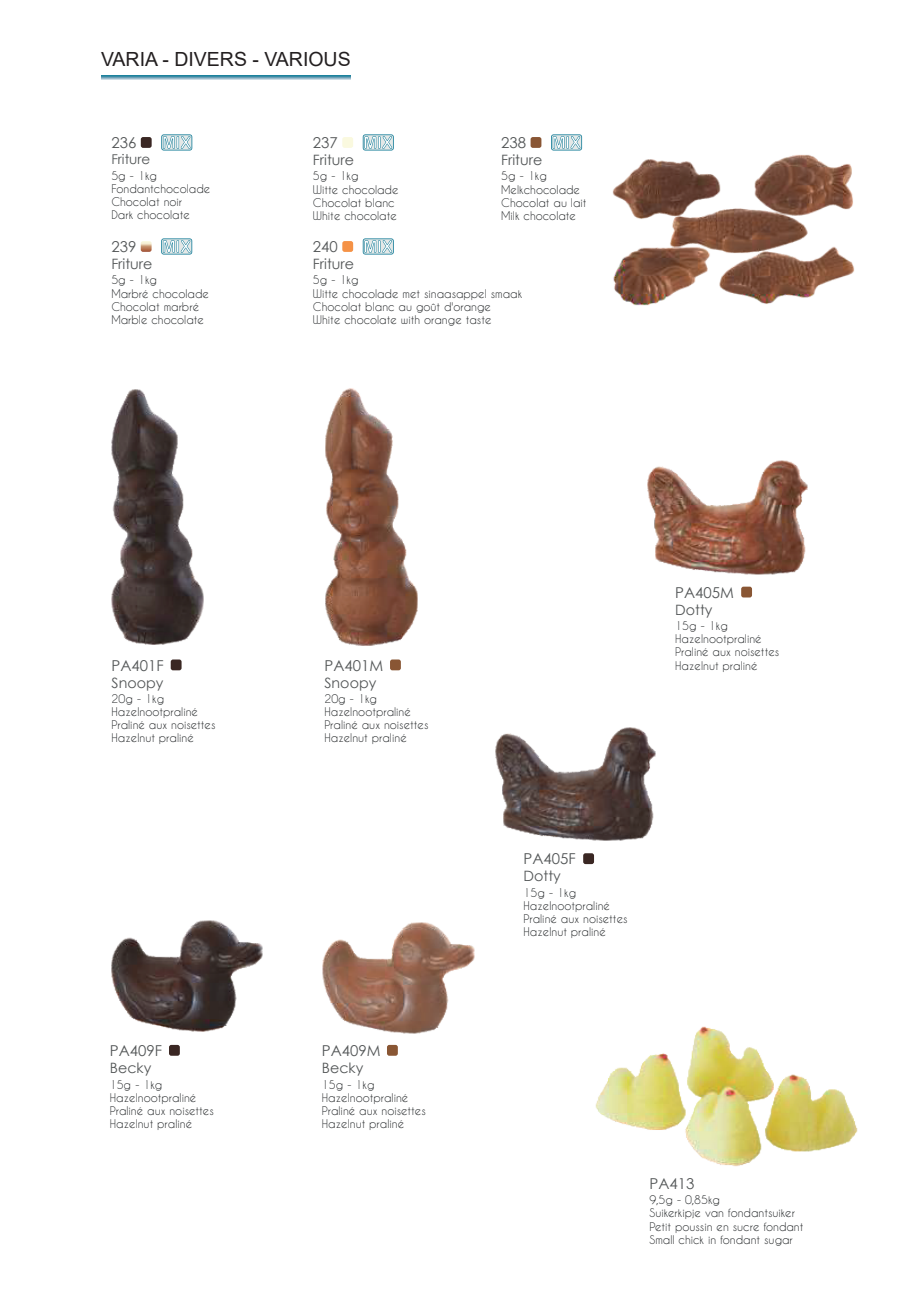
<style>
.page{position:relative;width:919px;height:1289px;background:#fff}
.page>*{position:absolute;margin:0;border:0;box-sizing:border-box;transform-origin:0 0}
.t1{font:19.5px "Arial";color:#231f20}
.t2{font:15px "Century Gothic";color:#535657}
.t3{font:14.25px "Century Gothic";color:#535657}
.t4{font:13.5px "Century Gothic";color:#535657}
.t5{font:11.25px/13px "Caviar Dreams";color:#212426}
</style>
<div class="page">
<img style="left:595px;top:1026px;width:263px;height:141px">
<img style="left:612px;top:154px;width:243px;height:152px">
<div style="left:530px;top:137px;width:11px;height:11px;background:#895634;border-radius:2px"></div>
<div style="left:342px;top:137px;width:11px;height:11px;background:#faf9df;border-radius:2px"></div>
<div style="left:141px;top:137px;width:11px;height:11px;background:#3a2723;border-radius:2px"></div>
<div style="left:342px;top:241px;width:11px;height:11px;background:#f59246;border-radius:2px"></div>
<svg style="left:141px;top:241px;width:11px;height:11px"></svg>
<svg style="left:551px;top:134px;width:31px;height:16px"></svg>
<svg style="left:363px;top:134px;width:31px;height:16px"></svg>
<svg style="left:363px;top:238px;width:31px;height:16px"></svg>
<svg style="left:161px;top:134px;width:31px;height:16px"></svg>
<svg style="left:161px;top:238px;width:31px;height:16px"></svg>
<div style="left:390px;top:659px;width:11px;height:11px;background:#895634;border-radius:2px"></div>
<img style="left:325px;top:388px;width:93px;height:258px">
<div style="left:171px;top:659px;width:10px;height:11px;background:#3a2723;border-radius:2px"></div>
<img style="left:111px;top:389px;width:93px;height:256px">
<div style="left:583px;top:853px;width:11px;height:11px;background:#3a2723;border-radius:2px"></div>
<img style="left:495px;top:727px;width:161px;height:114px">
<div style="left:741px;top:586px;width:11px;height:11px;background:#895634;border-radius:2px"></div>
<img style="left:647px;top:460px;width:161px;height:115px">
<div style="left:169px;top:1044px;width:11px;height:11px;background:#3a2723;border-radius:2px"></div>
<div style="left:387px;top:1044px;width:11px;height:11px;background:#895634;border-radius:2px"></div>
<img style="left:111px;top:920px;width:152px;height:112px">
<img style="left:322px;top:922px;width:153px;height:112px">
<svg style="left:101px;top:76px;width:249px;height:4px"></svg>
<h1 class="t1" style="left:101px;top:46px;width:251px">VARIA - DIVERS - VARIOUS</h1>
<h2 class="t2" style="left:111px;top:132px;width:26px">236</h2>
<p class="t4" style="left:111px;top:150px;width:40px">Friture</p>
<p class="t5" style="left:111px;top:168px;width:100px">5g - 1kg<br>Fondantchocolade<br>Chocolat noir<br>Dark chocolate</p>
<h2 class="t2" style="left:313px;top:132px;width:26px">237</h2>
<p class="t3" style="left:313px;top:150px;width:43px">Friture</p>
<p class="t5" style="left:313px;top:169px;width:87px">5g - 1kg<br>Witte chocolade<br>Chocolat blanc<br>White chocolate</p>
<h2 class="t2" style="left:501px;top:132px;width:26px">238</h2>
<p class="t3" style="left:501px;top:150px;width:43px">Friture</p>
<p class="t5" style="left:501px;top:169px;width:87px">5g - 1kg<br>Melkchocolade<br>Chocolat au lait<br>Milk chocolate</p>
<h2 class="t2" style="left:111px;top:236px;width:26px">239</h2>
<p class="t3" style="left:111px;top:254px;width:43px">Friture</p>
<p class="t5" style="left:111px;top:273px;width:99px">5g - 1kg<br>Marbré chocolade<br>Chocolat marbré<br>Marble chocolate</p>
<h2 class="t2" style="left:313px;top:236px;width:26px">240</h2>
<p class="t3" style="left:313px;top:254px;width:43px">Friture</p>
<p class="t5" style="left:313px;top:273px;width:211px">5g - 1kg<br>Witte chocolade met sinaasappel smaak<br>Chocolat blanc au goût d'orange<br>White chocolate with orange taste</p>
<h2 class="t2" style="left:112px;top:654px;width:54px">PA401F</h2>
<p class="t3" style="left:112px;top:672px;width:53px">Snoopy</p>
<p class="t5" style="left:112px;top:692px;width:105px">20g - 1kg<br>Hazelnootpraliné<br>Praliné aux noisettes<br>Hazelnut praliné</p>
<h2 class="t2" style="left:110px;top:1040px;width:54px">PA409F</h2>
<p class="t3" style="left:110px;top:1057px;width:43px">Becky</p>
<p class="t5" style="left:110px;top:1077px;width:105px">15g - 1kg<br>Hazelnootpraliné<br>Praliné aux noisettes<br>Hazelnut praliné</p>
<h2 class="t2" style="left:324px;top:654px;width:60px">PA401M</h2>
<p class="t3" style="left:324px;top:672px;width:53px">Snoopy</p>
<p class="t5" style="left:324px;top:692px;width:105px">20g - 1kg<br>Hazelnootpraliné<br>Praliné aux noisettes<br>Hazelnut praliné</p>
<h2 class="t2" style="left:322px;top:1040px;width:60px">PA409M</h2>
<p class="t3" style="left:322px;top:1057px;width:43px">Becky</p>
<p class="t5" style="left:322px;top:1077px;width:105px">15g - 1kg<br>Hazelnootpraliné<br>Praliné aux noisettes<br>Hazelnut praliné</p>
<h2 class="t2" style="left:675px;top:581px;width:60px">PA405M</h2>
<p class="t3" style="left:675px;top:599px;width:39px">Dotty</p>
<p class="t5" style="left:675px;top:619px;width:105px">15g - 1kg<br>Hazelnootpraliné<br>Praliné aux noisettes<br>Hazelnut praliné</p>
<h2 class="t2" style="left:523px;top:848px;width:54px">PA405F</h2>
<p class="t3" style="left:523px;top:866px;width:39px">Dotty</p>
<p class="t5" style="left:523px;top:885px;width:105px">15g - 1kg<br>Hazelnootpraliné<br>Praliné aux noisettes<br>Hazelnut praliné</p>
<h2 class="t2" style="left:649px;top:1172px;width:46px">PA413</h2>
<p class="t5" style="left:649px;top:1193px;width:155px">9,5g - 0,85kg<br>Suikerkipje van fondantsuiker<br>Petit poussin en sucre fondant<br>Small chick in fondant sugar</p>
</div>
